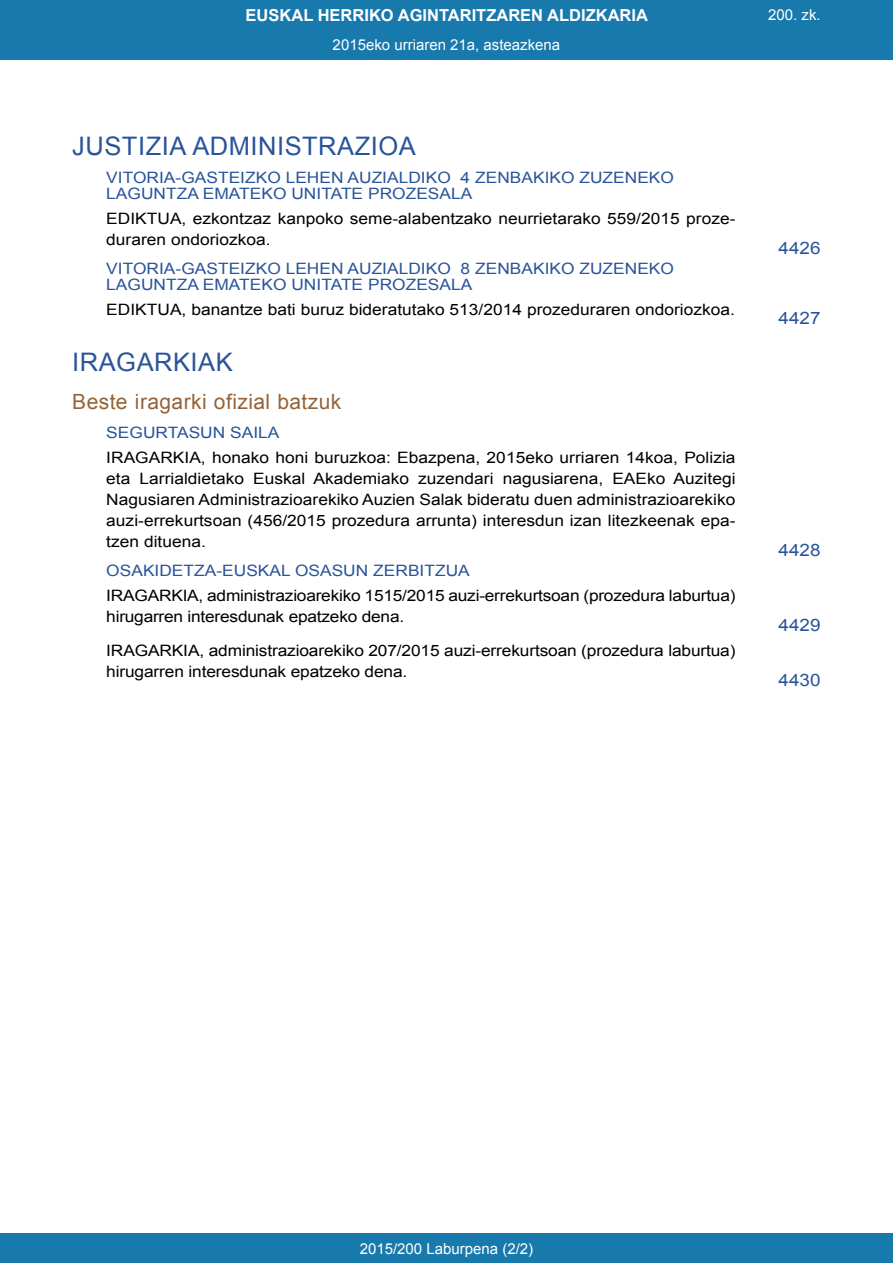
<style>
.page{position:relative;width:893px;height:1263px;background:#fff}
.page>*{position:absolute;margin:0;border:0;box-sizing:border-box;transform-origin:0 0}
.BOPVSumarioSeccion{font:25.5px "Arial";letter-spacing:.02em;color:#29549a}
.BOPVSumarioSubseccio{font:21px "Arial";letter-spacing:.02em;color:#956338}
.BOPVSumarioOrden{font:17.1px "Arial";color:#29549a;scale:1.11 1}
.t1{font:700 16.5px "Arial";color:#fff}
.BOPVSumarioTitulo{font:15.6px/21px "Arial";letter-spacing:-.01em;color:#000;scale:1.11 1}
.BOPVSumarioOrganismo{font:15.6px/15.9px "Arial";color:#29549a;scale:1.11 1}
.Paginacion_Sumario_C{font:15px "Arial";color:#fff}
</style>
<div class="page">
<div style="left:0;top:1233px;width:893px;height:30px;background:#1879ad"></div>
<div style="left:0;top:0;width:893px;height:60px;background:#1879ad"></div>
<p class="t1" style="left:246px;top:4px;width:404px">EUSKAL HERRIKO AGINTARITZAREN ALDIZKARIA</p>
<p class="Paginacion_Sumario_C" style="left:768px;top:5px;width:54px">200. zk.</p>
<p class="Paginacion_Sumario_C" style="left:333px;top:35px;width:229px">2015eko urriaren 21a, asteazkena</p>
<p class="BOPVSumarioSeccion" style="left:72px;top:129px;width:345px">JUSTIZIA ADMINISTRAZIOA</p>
<p class="BOPVSumarioOrganismo" style="left:106px;top:170px;width:513px">VITORIA-GASTEIZKO LEHEN AUZIALDIKO 4 ZENBAKIKO ZUZENEKO<br>LAGUNTZA EMATEKO UNITATE PROZESALA</p>
<p class="BOPVSumarioTitulo" style="left:106px;top:209px;width:568px">EDIKTUA, ezkontzaz kanpoko seme-alabentzako neurrietarako 559/2015 proze&shy;duraren ondoriozkoa.</p>
<p class="BOPVSumarioOrden" style="left:778px;top:237px;width:39px">4426</p>
<p class="BOPVSumarioOrganismo" style="left:106px;top:261px;width:513px">VITORIA-GASTEIZKO LEHEN AUZIALDIKO 8 ZENBAKIKO ZUZENEKO<br>LAGUNTZA EMATEKO UNITATE PROZESALA</p>
<p class="BOPVSumarioTitulo" style="left:106px;top:299px;width:568px">EDIKTUA, banantze bati buruz bideratutako 513/2014 prozeduraren ondoriozkoa.</p>
<p class="BOPVSumarioOrden" style="left:778px;top:307px;width:39px">4427</p>
<p class="BOPVSumarioSeccion" style="left:72px;top:346px;width:162px">IRAGARKIAK</p>
<p class="BOPVSumarioSubseccio" style="left:72px;top:388px;width:271px">Beste iragarki ofizial batzuk</p>
<p class="BOPVSumarioOrganismo" style="left:106px;top:425px;width:158px">SEGURTASUN SAILA</p>
<p class="BOPVSumarioTitulo" style="left:106px;top:447px;width:568px;text-align:justify">IRAGARKIA, honako honi buruzkoa: Ebazpena, 2015eko urriaren 14koa, Polizia eta Larrialdietako Euskal Akademiako zuzendari nagusiarena, EAEko Auzitegi Nagusiaren Administrazioarekiko Auzien Salak bideratu duen administrazioarekiko auzi-errekurtsoan (456/2015 prozedura arrunta) interesdun izan litezkeenak epa&shy;tzen dituena.</p>
<p class="BOPVSumarioOrden" style="left:778px;top:539px;width:39px">4428</p>
<p class="BOPVSumarioOrganismo" style="left:106px;top:563px;width:329px">OSAKIDETZA-EUSKAL OSASUN ZERBITZUA</p>
<p class="BOPVSumarioTitulo" style="left:106px;top:585px;width:568px">IRAGARKIA, administrazioarekiko 1515/2015 auzi-errekurtsoan (prozedura laburtua) hirugarren interesdunak epatzeko dena.</p>
<p class="BOPVSumarioOrden" style="left:778px;top:613px;width:39px">4429</p>
<p class="BOPVSumarioTitulo" style="left:106px;top:640px;width:568px">IRAGARKIA, administrazioarekiko 207/2015 auzi-errekurtsoan (prozedura laburtua) hirugarren interesdunak epatzeko dena.</p>
<p class="BOPVSumarioOrden" style="left:778px;top:668px;width:39px">4430</p>
<p class="Paginacion_Sumario_C" style="left:360px;top:1238px;width:175px">2015/200 Laburpena (2/2)</p>
</div>
